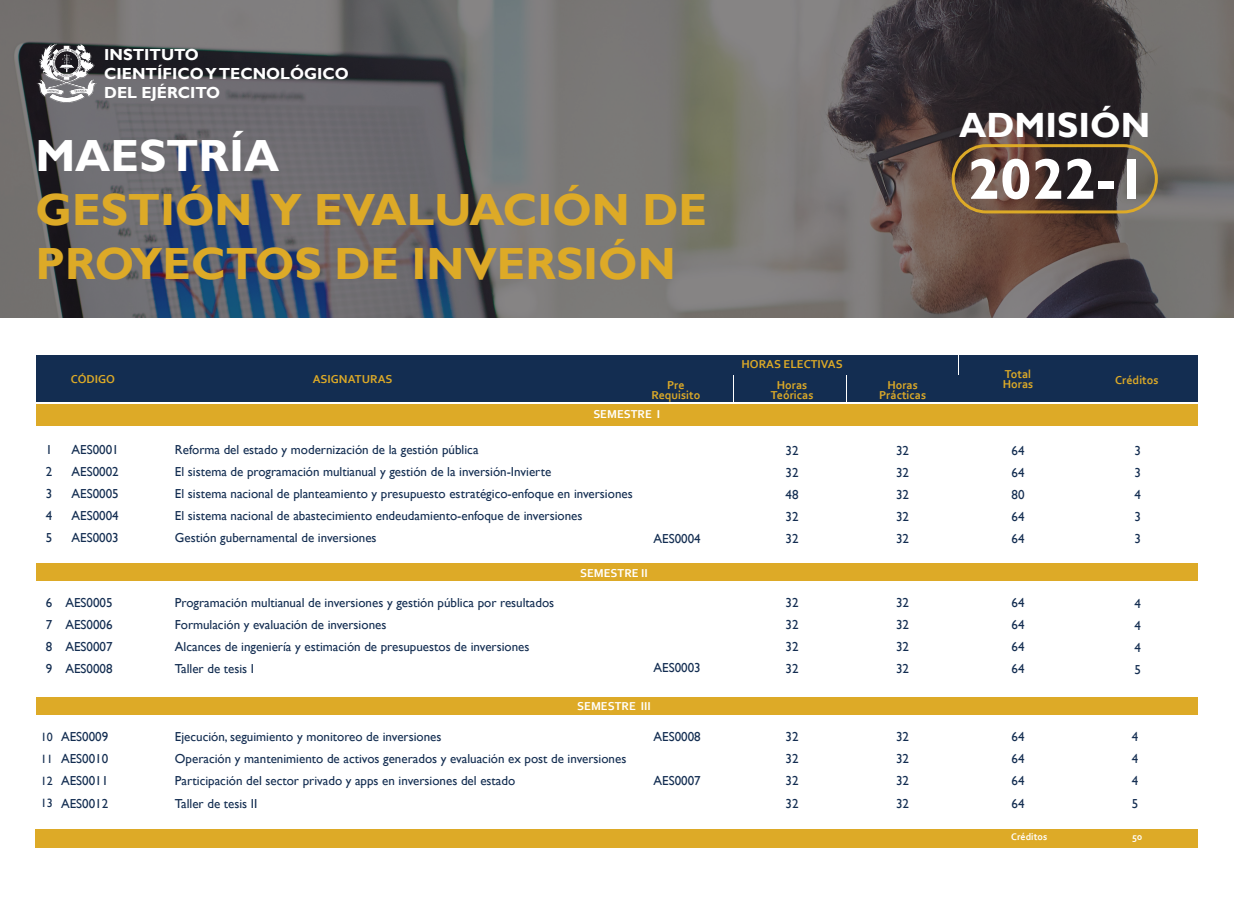
<style>
.page{position:relative;width:1234px;height:908px;background:#fff}
.page>*{position:absolute;margin:0;border:0;box-sizing:border-box;transform-origin:0 0}
.t1{font:700 58px "Gill Sans";color:#fff}
.t2{font:700 45px/54px "Gill Sans";color:#ddaa27}
.t3{font:700 45px "Gill Sans";color:#fff}
.t4{font:700 35px "Gill Sans";color:#fff}
.t5{font:700 16px "Gill Sans";color:#fff}
.t6{font:13px "Gill Sans";color:#132d51}
.t7{font:700 12px "Corbel";color:#ddaa27}
.t8{font:700 12px "Corbel";color:#fff}
.t9{font:12px "Gill Sans";color:#132d51}
.t10{font:700 10px "Corbel";color:#fff}
</style>
<div class="page">
<svg style="left:0;top:0;width:1233px;height:317px;background:#646163"></svg>
<div style="left:36px;top:404px;width:1161px;height:21px;background:#ddaa27"></div>
<div style="left:36px;top:356px;width:116px;height:46px;background:#132d51"></div>
<div style="left:153px;top:356px;width:467px;height:46px;background:#132d51"></div>
<div style="left:621px;top:356px;width:337px;height:19px;background:#132d51"></div>
<div style="left:621px;top:375px;width:111px;height:27px;background:#132d51"></div>
<div style="left:733px;top:375px;width:112px;height:27px;background:#132d51"></div>
<div style="left:846px;top:375px;width:112px;height:27px;background:#132d51"></div>
<div style="left:958px;top:356px;width:118px;height:46px;background:#132d51"></div>
<div style="left:1078px;top:356px;width:119px;height:46px;background:#132d51"></div>
<img style="left:36px;top:41px;width:62px;height:63px">
<div style="left:951px;top:144px;width:206px;height:69px;border:3px solid #ddaa27;border-radius:33px"></div>
<div style="left:36px;top:697px;width:1161px;height:17px;background:#ddaa27"></div>
<div style="left:36px;top:563px;width:1161px;height:17px;background:#ddaa27"></div>
<div style="left:35px;top:828px;width:1162px;height:19px;background:#ddaa27"></div>
<p class="t5" style="left:104px;top:45px;width:96px">INSTITUTO</p>
<p class="t5" style="left:104px;top:64px;width:246px">CIENTÍFICO Y TECNOLÓGICO</p>
<p class="t5" style="left:104px;top:83px;width:117px">DEL EJÉRCITO</p>
<p class="t3" style="left:35px;top:128px;width:245px">MAESTRÍA</p>
<p class="t2" style="left:35px;top:184px;width:673px">GESTIÓN Y EVALUACIÓN DE<br>PROYECTOS DE INVERSIÓN</p>
<p class="t6" style="left:46px;top:442px;width:8px">1</p>
<p class="t6" style="left:46px;top:464px;width:8px">2</p>
<p class="t6" style="left:46px;top:486px;width:8px">3</p>
<p class="t6" style="left:46px;top:508px;width:8px">4</p>
<p class="t6" style="left:46px;top:530px;width:8px">5</p>
<p class="t6" style="left:46px;top:595px;width:8px">6</p>
<p class="t6" style="left:46px;top:617px;width:8px">7</p>
<p class="t6" style="left:46px;top:639px;width:8px">8</p>
<p class="t6" style="left:46px;top:661px;width:8px">9</p>
<p class="t7" style="left:71px;top:371px;width:46px">CÓDIGO</p>
<p class="t7" style="left:313px;top:371px;width:81px">ASIGNATURAS</p>
<p class="t7" style="left:667px;top:377px;width:19px">Pre</p>
<p class="t7" style="left:651px;top:387px;width:50px">Requisito</p>
<p class="t8" style="left:593px;top:406px;width:68px">SEMESTRE I</p>
<p class="t6" style="left:175px;top:441px;width:305px">Reforma del estado y modernización de la gestión pública</p>
<p class="t6" style="left:175px;top:463px;width:378px">El sistema de programación multianual y gestión de la inversión-Invierte</p>
<p class="t6" style="left:175px;top:485px;width:459px">El sistema nacional de planteamiento y presupuesto estratégico-enfoque en inversiones</p>
<p class="t6" style="left:175px;top:507px;width:409px">El sistema nacional de abastecimiento endeudamiento-enfoque de inversiones</p>
<p class="t6" style="left:175px;top:529px;width:203px">Gestión gubernamental de inversiones</p>
<p class="t6" style="left:72px;top:442px;width:49px">AES0001</p>
<p class="t6" style="left:72px;top:464px;width:49px">AES0002</p>
<p class="t6" style="left:72px;top:486px;width:49px">AES0005</p>
<p class="t6" style="left:72px;top:508px;width:49px">AES0004</p>
<p class="t6" style="left:72px;top:530px;width:49px">AES0003</p>
<p class="t6" style="left:653px;top:530px;width:49px">AES0004</p>
<p class="t8" style="left:580px;top:565px;width:69px">SEMESTRE II</p>
<p class="t6" style="left:175px;top:595px;width:381px">Programación multianual de inversiones y gestión pública por resultados</p>
<p class="t6" style="left:175px;top:617px;width:213px">Formulación y evaluación de inversiones</p>
<p class="t6" style="left:175px;top:639px;width:356px">Alcances de ingeniería y estimación de presupuestos de inversiones</p>
<p class="t6" style="left:175px;top:661px;width:81px">Taller de tesis I</p>
<p class="t6" style="left:65px;top:595px;width:49px">AES0005</p>
<p class="t6" style="left:65px;top:617px;width:49px">AES0006</p>
<p class="t6" style="left:65px;top:639px;width:49px">AES0007</p>
<p class="t6" style="left:65px;top:661px;width:49px">AES0008</p>
<p class="t6" style="left:653px;top:660px;width:49px">AES0003</p>
<p class="t9" style="left:41px;top:729px;width:13px">10</p>
<p class="t9" style="left:41px;top:751px;width:13px">11</p>
<p class="t9" style="left:41px;top:773px;width:13px">12</p>
<p class="t9" style="left:41px;top:795px;width:13px">13</p>
<p class="t6" style="left:61px;top:729px;width:49px">AES0009</p>
<p class="t6" style="left:61px;top:751px;width:49px">AES0010</p>
<p class="t6" style="left:61px;top:773px;width:49px">AES0011</p>
<p class="t6" style="left:61px;top:795px;width:49px">AES0012</p>
<p class="t8" style="left:577px;top:698px;width:75px">SEMESTRE III</p>
<p class="t6" style="left:175px;top:729px;width:268px">Ejecución, seguimiento y monitoreo de inversiones</p>
<p class="t6" style="left:175px;top:751px;width:453px">Operación y mantenimiento de activos generados y evaluación ex post de inversiones</p>
<p class="t6" style="left:175px;top:773px;width:342px">Participación del sector privado y apps en inversiones del estado</p>
<p class="t6" style="left:175px;top:795px;width:84px">Taller de tesis II</p>
<p class="t6" style="left:653px;top:729px;width:49px">AES0008</p>
<p class="t6" style="left:653px;top:773px;width:49px">AES0007</p>
<p class="t7" style="left:741px;top:356px;width:103px">HORAS ELECTIVAS</p>
<p class="t7" style="left:776px;top:377px;width:32px">Horas</p>
<p class="t7" style="left:770px;top:387px;width:44px">Teóricas</p>
<p class="t6" style="left:785px;top:442px;width:14px">32</p>
<p class="t6" style="left:785px;top:464px;width:14px">32</p>
<p class="t6" style="left:785px;top:486px;width:14px">48</p>
<p class="t6" style="left:785px;top:508px;width:14px">32</p>
<p class="t6" style="left:785px;top:530px;width:14px">32</p>
<p class="t6" style="left:785px;top:595px;width:14px">32</p>
<p class="t6" style="left:785px;top:617px;width:14px">32</p>
<p class="t6" style="left:785px;top:639px;width:14px">32</p>
<p class="t6" style="left:785px;top:661px;width:14px">32</p>
<p class="t6" style="left:785px;top:729px;width:14px">32</p>
<p class="t6" style="left:785px;top:751px;width:14px">32</p>
<p class="t6" style="left:785px;top:773px;width:14px">32</p>
<p class="t6" style="left:785px;top:795px;width:14px">32</p>
<p class="t4" style="left:958px;top:104px;width:192px">ADMISIÓN</p>
<p class="t1" style="left:967px;top:144px;width:181px">2022-1</p>
<p class="t7" style="left:887px;top:377px;width:32px">Horas</p>
<p class="t7" style="left:878px;top:387px;width:48px">Prácticas</p>
<p class="t6" style="left:895px;top:442px;width:14px">32</p>
<p class="t6" style="left:895px;top:464px;width:14px">32</p>
<p class="t6" style="left:895px;top:486px;width:14px">32</p>
<p class="t6" style="left:895px;top:508px;width:14px">32</p>
<p class="t6" style="left:895px;top:530px;width:14px">32</p>
<p class="t6" style="left:895px;top:595px;width:14px">32</p>
<p class="t6" style="left:895px;top:617px;width:14px">32</p>
<p class="t6" style="left:895px;top:639px;width:14px">32</p>
<p class="t6" style="left:895px;top:661px;width:14px">32</p>
<p class="t6" style="left:895px;top:729px;width:14px">32</p>
<p class="t6" style="left:895px;top:751px;width:14px">32</p>
<p class="t6" style="left:895px;top:773px;width:14px">32</p>
<p class="t6" style="left:895px;top:795px;width:14px">32</p>
<p class="t7" style="left:1004px;top:366px;width:28px">Total</p>
<p class="t7" style="left:1002px;top:376px;width:32px">Horas</p>
<p class="t7" style="left:1114px;top:372px;width:45px">Créditos</p>
<p class="t6" style="left:1011px;top:442px;width:14px">64</p>
<p class="t6" style="left:1011px;top:464px;width:14px">64</p>
<p class="t6" style="left:1011px;top:486px;width:14px">80</p>
<p class="t6" style="left:1011px;top:508px;width:14px">64</p>
<p class="t6" style="left:1011px;top:530px;width:14px">64</p>
<p class="t6" style="left:1011px;top:595px;width:14px">64</p>
<p class="t6" style="left:1011px;top:617px;width:14px">64</p>
<p class="t6" style="left:1011px;top:639px;width:14px">64</p>
<p class="t6" style="left:1011px;top:661px;width:14px">64</p>
<p class="t6" style="left:1011px;top:729px;width:14px">64</p>
<p class="t6" style="left:1011px;top:751px;width:14px">64</p>
<p class="t6" style="left:1011px;top:773px;width:14px">64</p>
<p class="t6" style="left:1011px;top:795px;width:14px">64</p>
<p class="t6" style="left:1134px;top:442px;width:8px">3</p>
<p class="t6" style="left:1134px;top:464px;width:8px">3</p>
<p class="t6" style="left:1134px;top:486px;width:8px">4</p>
<p class="t6" style="left:1134px;top:508px;width:8px">3</p>
<p class="t6" style="left:1134px;top:530px;width:8px">3</p>
<p class="t6" style="left:1134px;top:595px;width:8px">4</p>
<p class="t6" style="left:1134px;top:617px;width:8px">4</p>
<p class="t6" style="left:1134px;top:639px;width:8px">4</p>
<p class="t6" style="left:1134px;top:661px;width:8px">5</p>
<p class="t6" style="left:1131px;top:729px;width:8px">4</p>
<p class="t6" style="left:1131px;top:751px;width:8px">4</p>
<p class="t6" style="left:1131px;top:773px;width:8px">4</p>
<p class="t6" style="left:1131px;top:795px;width:8px">5</p>
<p class="t10" style="left:1010px;top:829px;width:38px">Créditos</p>
<p class="t10" style="left:1131px;top:829px;width:11px">50</p>
</div>
